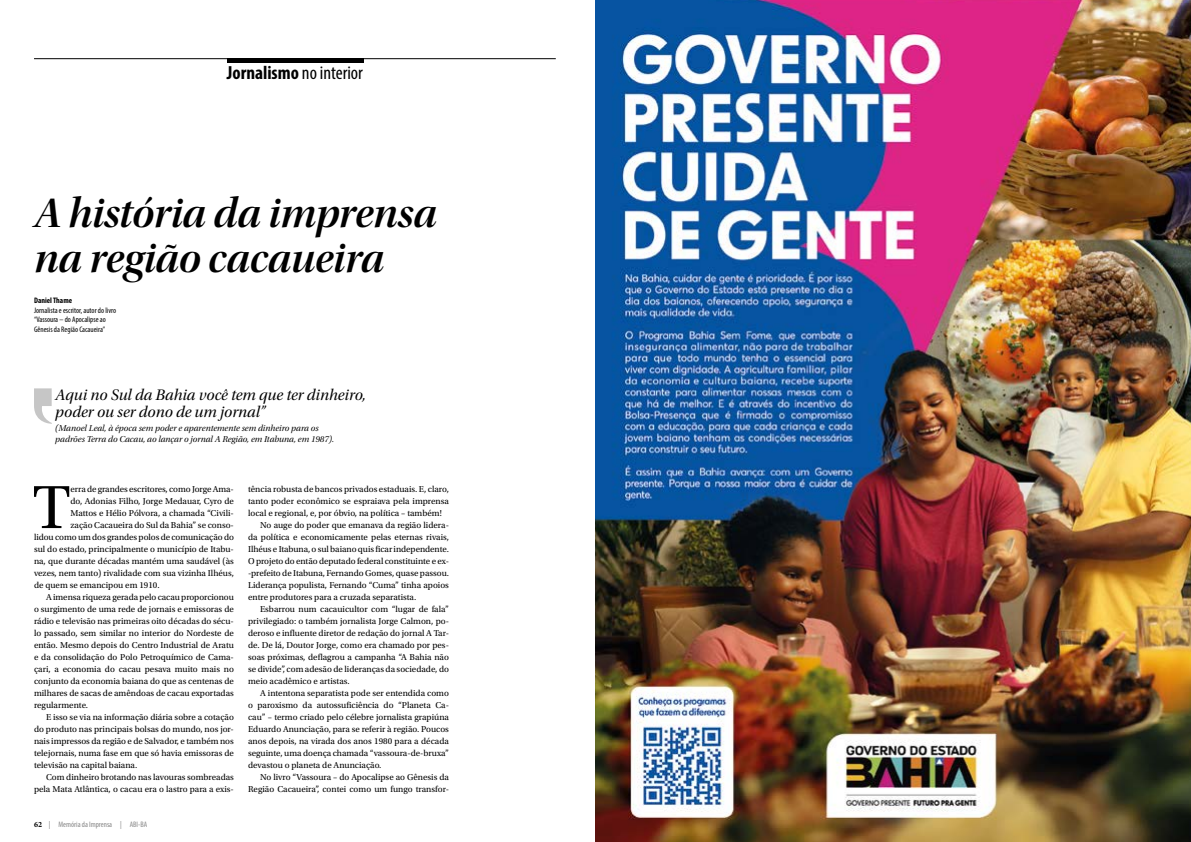
<style>
.page{position:relative;width:1191px;height:842px;background:#fff}
.page>*{position:absolute;margin:0;border:0;box-sizing:border-box;transform-origin:0 0}
.t1{font:64.1px "Utopia Std";color:#000}
.t2{font:43px/45px "Utopia Std Semibold Disp It";letter-spacing:-.005em;color:#000}
.t3{font:700 condensed 19px "Myriad Pro";color:#000}
.t4{font:16px/17px "Utopia Std Subh It";color:#000}
.t5{font:9px "Utopia Std";color:#000}
.t6{font:9px/10.8px "Utopia Std Subh It";color:#000}
.t7{font:condensed 8px/9.6px "Myriad Pro";color:#000}
.t8{font:condensed 8px "Myriad Pro";color:#878787}
.t9{font:700 condensed 8px "Myriad Pro";color:#000}
.s1{font-weight:400}
.s2{font-family:"Minion Pro";font-weight:700;font-stretch:normal;color:#000}
</style>
<div class="page">
<svg style="left:34px;top:388px;width:18px;height:36px"></svg>
<hr style="left:227px;top:58px;width:136px;height:4px;background:#000">
<hr style="left:34px;top:58px;width:522px;height:1px;background:#000">
<img style="left:595px;top:0;width:596px;height:842px">
<h3 class="t3" style="left:227px;top:61px;width:138px">Jornalismo <span class="s1">no interior</span></h3>
<h2 class="t2" style="left:34px;top:191px;width:404px">A história da imprensa na região cacaueira</h2>
<p class="t9" style="left:34px;top:296px;width:40px">Daniel Thame</p>
<p class="t7" style="left:34px;top:305px;width:84px">Jornalista e escritor, autor do livro “Vassoura – do Apocalipse ao<br>Gênesis da Região Cacaueira”</p>
<h3 class="t4" style="left:55px;top:387px;width:312px">Aqui no Sul da Bahia você tem que ter dinheiro, poder ou ser dono de um jornal”</h3>
<p class="t6" style="left:55px;top:423px;width:280px">(Manoel Leal, à época sem poder e aparentemente sem dinheiro para os padrões Terra do Cacau, ao lançar o jornal A Região, em Itabuna, em 1987).</p>
<h1 class="t1" style="left:33px;top:473px;width:39px">T</h1>
<p class="t5" style="left:71px;top:484px;width:165px">erra de grandes escritores, como Jorge Ama-</p>
<p class="t5" style="left:71px;top:496px;width:165px">do, Adonias Filho, Jorge Medauar, Cyro de</p>
<p class="t5" style="left:71px;top:508px;width:165px">Mattos e Hélio Pólvora, a chamada “Civili-</p>
<p class="t5" style="left:71px;top:520px;width:165px">zação Cacaueira do Sul da Bahia” se conso-</p>
<p class="t5" style="left:34px;top:532px;width:201px">lidou como um dos grandes polos de comunicação do</p>
<p class="t5" style="left:34px;top:544px;width:201px">sul do estado, principalmente o município de Itabu-</p>
<p class="t5" style="left:34px;top:556px;width:201px">na, que durante décadas mantém uma saudável (às</p>
<p class="t5" style="left:34px;top:568px;width:201px">vezes, nem tanto) rivalidade com sua vizinha Ilhéus,</p>
<p class="t5" style="left:34px;top:580px;width:127px">de quem se emancipou em 1910.</p>
<p class="t5" style="left:46px;top:592px;width:189px">A imensa riqueza gerada pelo cacau proporcionou</p>
<p class="t5" style="left:34px;top:604px;width:201px">o surgimento de uma rede de jornais e emissoras de</p>
<p class="t5" style="left:34px;top:616px;width:201px">rádio e televisão nas primeiras oito décadas do sécu-</p>
<p class="t5" style="left:34px;top:628px;width:201px">lo passado, sem similar no interior do Nordeste de</p>
<p class="t5" style="left:34px;top:640px;width:201px">então. Mesmo depois do Centro Industrial de Aratu</p>
<p class="t5" style="left:34px;top:652px;width:201px">e da consolidação do Polo Petroquímico de Cama-</p>
<p class="t5" style="left:34px;top:664px;width:201px">çari, a economia do cacau pesava muito mais no</p>
<p class="t5" style="left:34px;top:676px;width:201px">conjunto da economia baiana do que as centenas de</p>
<p class="t5" style="left:34px;top:688px;width:201px">milhares de sacas de amêndoas de cacau exportadas</p>
<p class="t5" style="left:34px;top:700px;width:56px">regularmente.</p>
<p class="t5" style="left:46px;top:712px;width:189px">E isso se via na informação diária sobre a cotação</p>
<p class="t5" style="left:34px;top:724px;width:201px">do produto nas principais bolsas do mundo, nos jor-</p>
<p class="t5" style="left:34px;top:736px;width:201px">nais impressos da região e de Salvador, e também nos</p>
<p class="t5" style="left:34px;top:748px;width:201px">telejornais, numa fase em que só havia emissoras de</p>
<p class="t5" style="left:34px;top:760px;width:105px">televisão na capital baiana.</p>
<p class="t5" style="left:46px;top:772px;width:189px">Com dinheiro brotando nas lavouras sombreadas</p>
<p class="t5" style="left:34px;top:784px;width:201px">pela Mata Atlântica, o cacau era o lastro para a exis-</p>
<p class="t8" style="left:34px;top:820px;width:115px"><span class="s2">62</span> | Memória da Imprensa | ABI-BA</p>
<p class="t5" style="left:248px;top:484px;width:202px">tência robusta de bancos privados estaduais. E, claro,</p>
<p class="t5" style="left:248px;top:496px;width:202px">tanto poder econômico se espraiava pela imprensa</p>
<p class="t5" style="left:248px;top:508px;width:195px">local e regional, e, por óbvio, na política – também!</p>
<p class="t5" style="left:260px;top:520px;width:190px">No auge do poder que emanava da região lidera-</p>
<p class="t5" style="left:248px;top:532px;width:202px">da política e economicamente pelas eternas rivais,</p>
<p class="t5" style="left:248px;top:544px;width:202px">Ilhéus e Itabuna, o sul baiano quis ficar independente.</p>
<p class="t5" style="left:248px;top:556px;width:202px">O projeto do então deputado federal constituinte e ex-</p>
<p class="t5" style="left:248px;top:568px;width:202px">-prefeito de Itabuna, Fernando Gomes, quase passou.</p>
<p class="t5" style="left:248px;top:580px;width:202px">Liderança populista, Fernando “Cuma” tinha apoios</p>
<p class="t5" style="left:248px;top:592px;width:170px">entre produtores para a cruzada separatista.</p>
<p class="t5" style="left:260px;top:604px;width:190px">Esbarrou num cacauicultor com “lugar de fala”</p>
<p class="t5" style="left:248px;top:616px;width:202px">privilegiado: o também jornalista Jorge Calmon, po-</p>
<p class="t5" style="left:248px;top:628px;width:202px">deroso e influente diretor de redação do jornal A Tar-</p>
<p class="t5" style="left:248px;top:640px;width:202px">de. De lá, Doutor Jorge, como era chamado por pes-</p>
<p class="t5" style="left:248px;top:652px;width:202px">soas próximas, deflagrou a campanha “A Bahia não</p>
<p class="t5" style="left:248px;top:664px;width:202px">se divide”, com adesão de lideranças da sociedade, do</p>
<p class="t5" style="left:248px;top:676px;width:103px">meio acadêmico e artistas.</p>
<p class="t5" style="left:260px;top:688px;width:190px">A intentona separatista pode ser entendida como</p>
<p class="t5" style="left:248px;top:700px;width:202px">o paroxismo da autossuficiência do “Planeta Ca-</p>
<p class="t5" style="left:248px;top:712px;width:202px">cau” – termo criado pelo célebre jornalista grapiúna</p>
<p class="t5" style="left:248px;top:724px;width:202px">Eduardo Anunciação, para se referir à região. Poucos</p>
<p class="t5" style="left:248px;top:736px;width:202px">anos depois, na virada dos anos 1980 para a década</p>
<p class="t5" style="left:248px;top:748px;width:202px">seguinte, uma doença chamada “vassoura-de-bruxa”</p>
<p class="t5" style="left:248px;top:760px;width:135px">devastou o planeta de Anunciação.</p>
<p class="t5" style="left:260px;top:772px;width:190px">No livro “Vassoura – do Apocalipse ao Gênesis da</p>
<p class="t5" style="left:248px;top:784px;width:202px">Região Cacaueira”, contei como um fungo transfor-</p>
</div>
